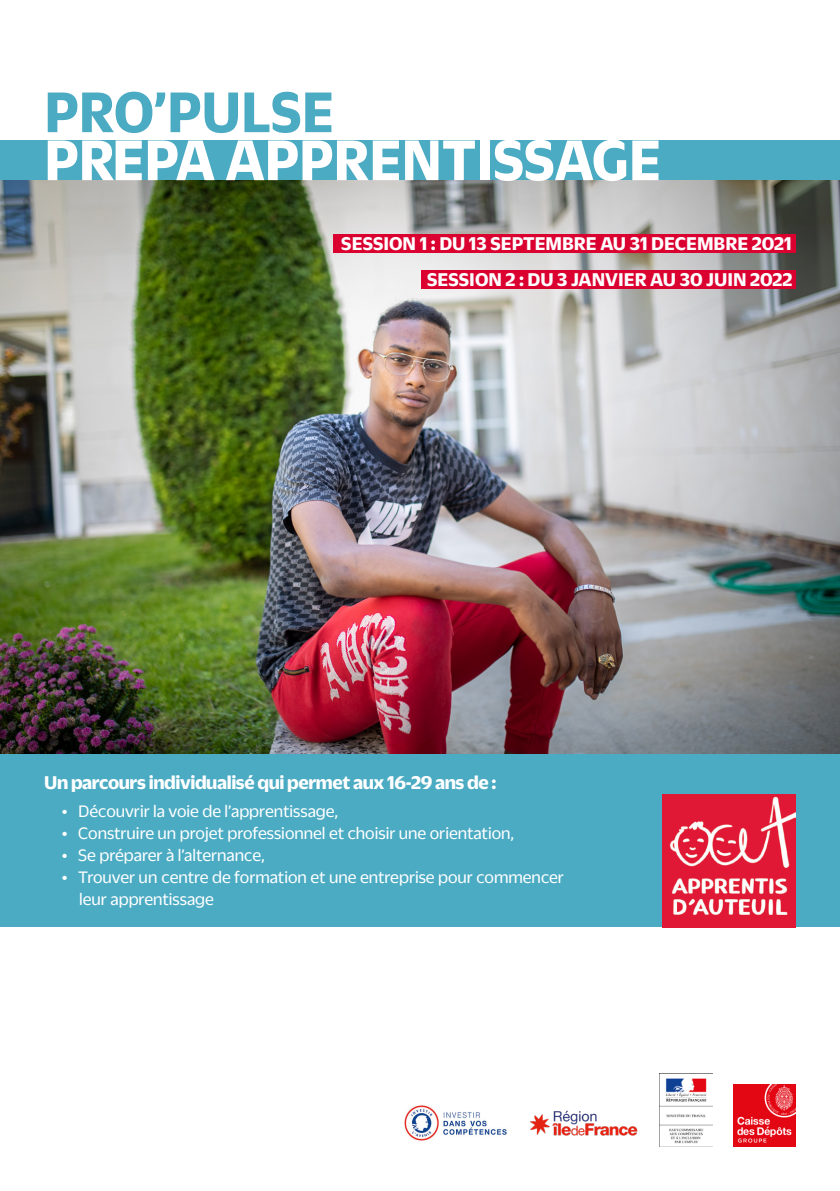
<style>
.page{position:relative;width:840px;height:1191px;background:#fff}
.page>*{position:absolute;margin:0;border:0;box-sizing:border-box;transform-origin:0 0}
.t1{font:700 62px "Duplicate Sans";color:#fff;scale:.96 1}
.t2{font:700 62px "Duplicate Sans";color:#4babc3;scale:.96 1}
.t3{font:700 20px "Duplicate Sans";letter-spacing:-.005em;color:#fff}
.t4{font:18px "Duplicate Sans";color:#fff}
</style>
<div class="page">
<div style="left:0;top:141px;width:839px;height:786px;background:#4babc3"></div>
<img style="left:0;top:180px;width:839px;height:573px">
<div style="left:333px;top:234px;width:462px;height:18px;background:#da002f"></div>
<img style="left:662px;top:794px;width:133px;height:133px">
<div style="left:420px;top:270px;width:375px;height:18px;background:#da002f"></div>
<img style="left:404px;top:1105px;width:103px;height:36px">
<img style="left:530px;top:1110px;width:108px;height:26px">
<img style="left:659px;top:1073px;width:53px;height:73px">
<img style="left:733px;top:1084px;width:62px;height:62px">
<p class="t2" style="left:44px;top:70px;width:303px">PRO’PULSE</p>
<p class="t1" style="left:44px;top:118px;width:643px">PREPA APPRENTISSAGE</p>
<p class="t3" style="left:341px;top:230px;width:452px">SESSION 1 : DU 13 SEPTEMBRE AU 31 DECEMBRE 2021</p>
<p class="t3" style="left:427px;top:265px;width:367px">SESSION 2 : DU 3 JANVIER AU 30 JUIN 2022</p>
<p class="t3" style="left:44px;top:769px;width:453px">Un parcours individualisé qui permet aux 16-29 ans de :</p>
<p class="t4" style="left:62px;top:799px;width:278px">• Découvrir la voie de l’apprentissage,</p>
<p class="t4" style="left:62px;top:821px;width:454px">• Construire un projet professionnel et choisir une orientation,</p>
<p class="t4" style="left:62px;top:843px;width:204px">• Se préparer à l’alternance,</p>
<p class="t4" style="left:62px;top:865px;width:503px">• Trouver un centre de formation et une entreprise pour commencer</p>
<p class="t4" style="left:79px;top:887px;width:136px">leur apprentissage</p>
</div>
